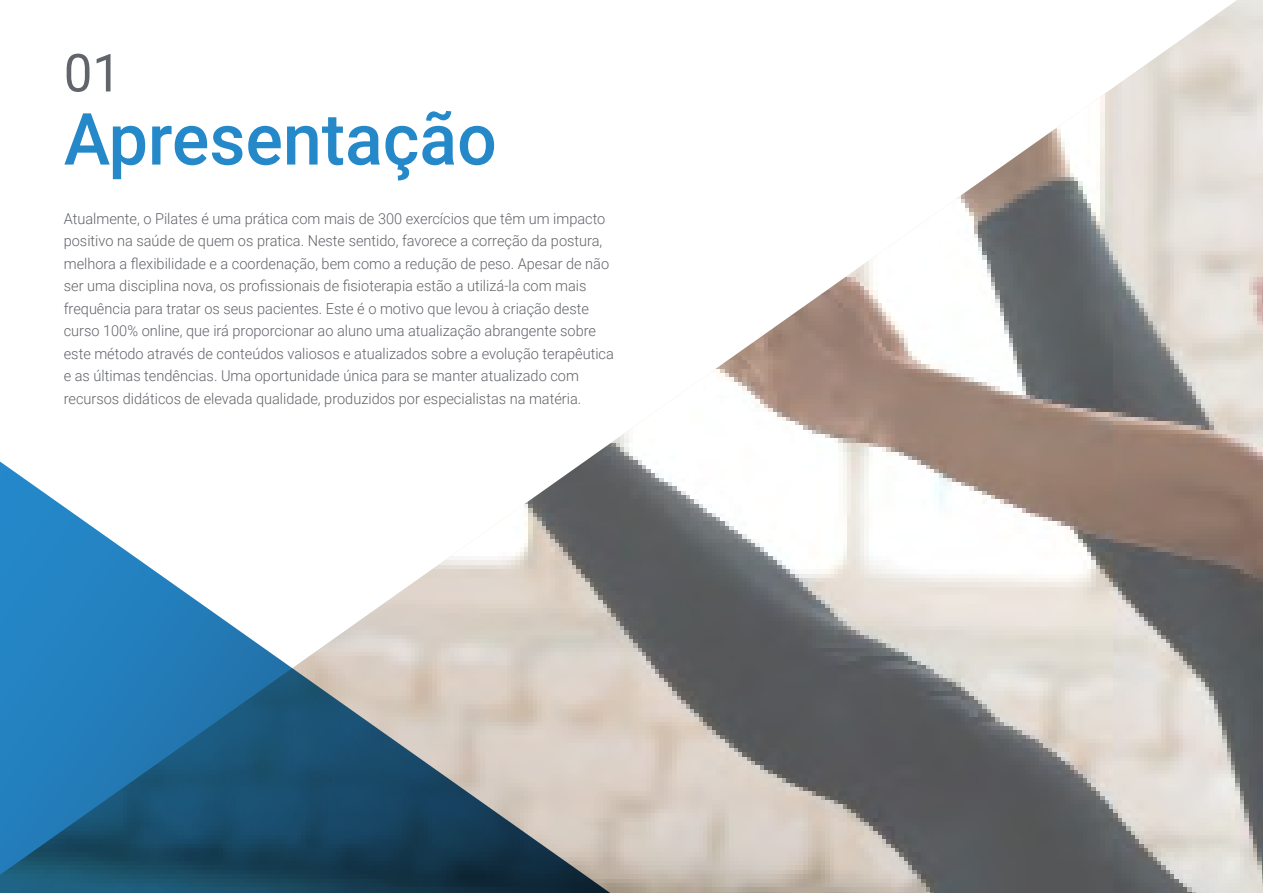
<style>
.page{position:relative;width:1263px;height:893px;background:#fff}
.page>*{position:absolute;margin:0;border:0;box-sizing:border-box;transform-origin:0 0}
.t1{font:500 72px "Roboto";color:#2488c9}
.t2{font:52.5px "Roboto";color:#61646a}
.t3{font:300 15px/22.5px "Roboto";color:#61646a}
</style>
<div class="page">
<img style="left:606px;top:0;width:657px;height:893px">
<svg style="left:0;top:446px;width:640px;height:447px"></svg>
<h2 class="t2" style="left:64px;top:36px;width:59px">01</h2>
<h1 class="t1" style="left:64px;top:89px;width:435px">Apresentação</h1>
<p class="t3" style="left:64px;top:207px;width:552px">Atualmente, o Pilates é uma prática com mais de 300 exercícios que têm um impacto positivo na saúde de quem os pratica. Neste sentido, favorece a correção da postura, melhora a flexibilidade e a coordenação, bem como a redução de peso. Apesar de não ser uma disciplina nova, os profissionais de fisioterapia estão a utilizá-la com mais frequência para tratar os seus pacientes. Este é o motivo que levou à criação deste curso 100% online, que irá proporcionar ao aluno uma atualização abrangente sobre este método através de conteúdos valiosos e atualizados sobre a evolução terapêutica e as últimas tendências. Uma oportunidade única para se manter atualizado com recursos didáticos de elevada qualidade, produzidos por especialistas na matéria.</p>
</div>
